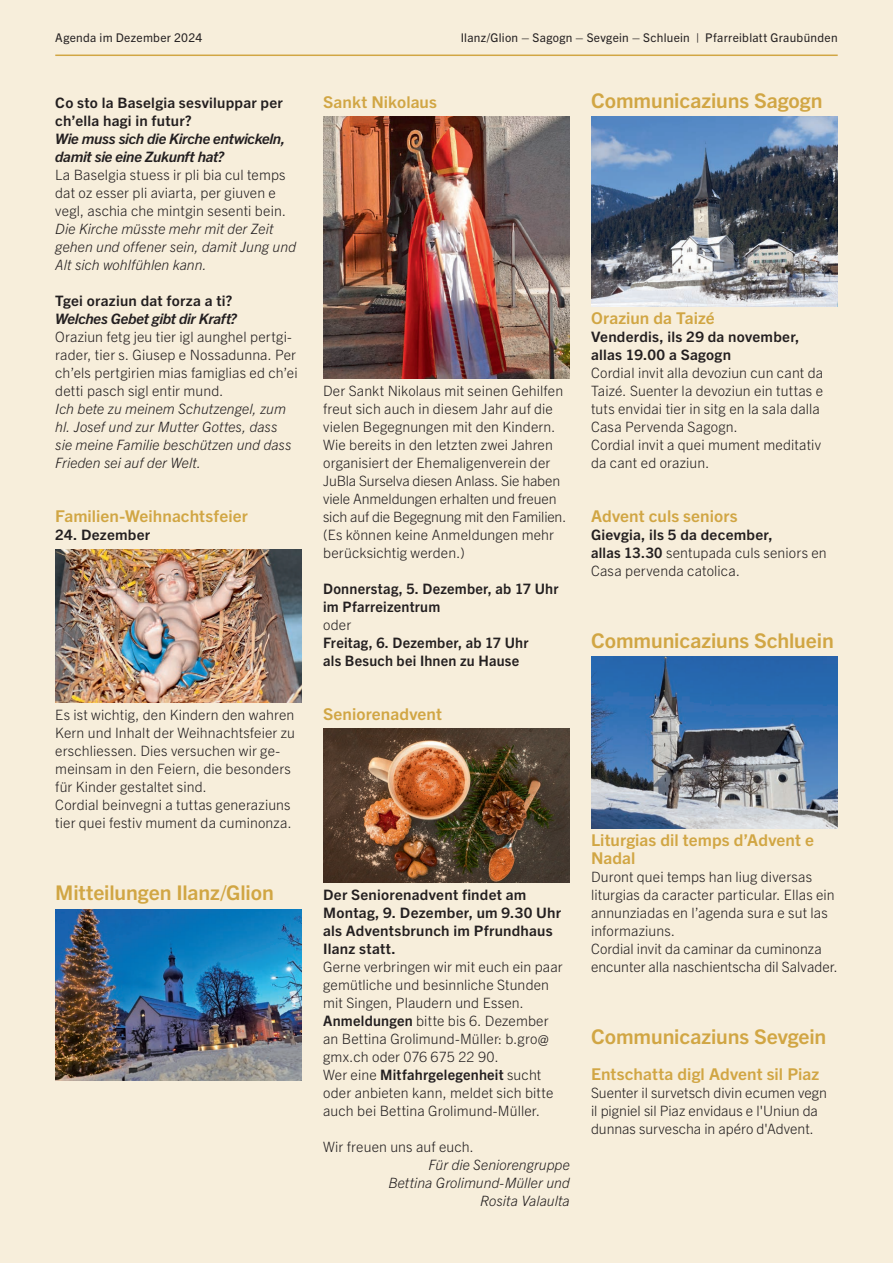
<style>
.page{position:relative;width:893px;height:1263px;background:#f7eedb}
.page>*{position:absolute;margin:0;border:0;box-sizing:border-box;transform-origin:0 0}
.t1{font:700 20.25px "Trade Gothic Next LT Pro";letter-spacing:-.005em;color:#d1a644;scale:1.05 1}
.t2{font:700 16.35px/18px "Trade Gothic Next LT Pro";letter-spacing:.005em;color:#d1a644;scale:1.05 1}
.t3{font:700 14.4px/18px "Trade Gothic Next LT Pro";letter-spacing:.015em;color:#231f20;scale:1.05 1}
.t4{font:700 14.4px/18px "Trade Gothic Next LT Pro";letter-spacing:.015em;color:#231f20}
.t5{font:italic 700 14.4px/18px "Trade Gothic Next LT Pro";letter-spacing:-.02em;color:#231f20;scale:1.05 1}
.t6{font:300 14.25px/18px "Trade Gothic Next LT Pro";letter-spacing:.005em;color:#231f20}
.t7{font:italic 300 14.25px/18px "Trade Gothic Next LT Pro";color:#231f20}
.t8{font:12px "Trade Gothic Next LT Pro";letter-spacing:.025em;color:#231f20}
.s1{font-weight:700;font-size:14.4px}
.s2{font-weight:300;font-size:14.25px}
</style>
<div class="page">
<hr style="left:55px;top:55px;width:783px;height:1px;background:#d1a644">
<img style="left:55px;top:549px;width:247px;height:153px">
<img style="left:55px;top:909px;width:247px;height:171px">
<img style="left:323px;top:117px;width:247px;height:261px">
<img style="left:323px;top:729px;width:247px;height:153px">
<img style="left:591px;top:117px;width:247px;height:189px">
<img style="left:591px;top:657px;width:247px;height:171px">
<p class="t8" style="left:55px;top:30px;width:148px">Agenda im Dezember 2024</p>
<p class="t8" style="left:461px;top:30px;width:379px">Ilanz/Glion – Sagogn – Sevgein – Schluein | Pfarreiblatt Graubünden</p>
<p class="t3" style="left:55px;top:93px;width:218px">Co sto la Baselgia sesviluppar per ch’ella hagi in futur?</p>
<p class="t5" style="left:55px;top:129px;width:221px">Wie muss sich die Kirche entwickeln, damit sie eine Zukunft hat?</p>
<p class="t6" style="left:55px;top:165px;width:232px">La Baselgia stuess ir pli bia cul temps dat oz esser pli aviarta, per giuven e vegl, aschia che mintgin sesenti bein.</p>
<p class="t7" style="left:55px;top:219px;width:242px">Die Kirche müsste mehr mit der Zeit gehen und offener sein, damit Jung und<br>Alt sich wohlfühlen kann.</p>
<p class="t3" style="left:55px;top:291px;width:170px">Tgei oraziun dat forza a ti?</p>
<p class="t5" style="left:55px;top:309px;width:174px">Welches Gebet gibt dir Kraft?</p>
<p class="t6" style="left:55px;top:327px;width:244px">Oraziun fetg jeu tier igl aunghel pertgi&shy;rader, tier s. Giusep e Nossadunna. Per ch’els pertgirien mias famiglias ed ch’ei detti pasch sigl entir mund.</p>
<p class="t7" style="left:55px;top:399px;width:238px">Ich bete zu meinem Schutzengel, zum hl. Josef und zur Mutter Gottes, dass sie meine Familie beschützen und dass Frieden sei auf der Welt.</p>
<p class="t2" style="left:55px;top:506px;width:185px">Familien-Weihnachtsfeier</p>
<p class="t3" style="left:55px;top:525px;width:92px">24. Dezember</p>
<p class="t6" style="left:55px;top:705px;width:241px">Es ist wichtig, den Kindern den wahren Kern und Inhalt der Weihnachtsfeier zu erschliessen. Dies versuchen wir ge&shy;meinsam in den Feiern, die besonders für Kinder gestaltet sind.<br>Cordial beinvegni a tuttas generaziuns tier quei festiv mument da cuminonza.</p>
<h1 class="t1" style="left:55px;top:879px;width:210px">Mitteilungen Ilanz/Glion</h1>
<p class="t2" style="left:323px;top:92px;width:110px">Sankt Nikolaus</p>
<h1 class="t1" style="left:591px;top:87px;width:222px">Communicaziuns Sagogn</h1>
<p class="t6" style="left:323px;top:381px;width:245px">Der Sankt Nikolaus mit seinen Gehilfen freut sich auch in diesem Jahr auf die vielen Begegnungen mit den Kindern.<br>Wie bereits in den letzten zwei Jahren organisiert der Ehemaligenverein der JuBla Surselva diesen Anlass. Sie haben viele Anmeldungen erhalten und freuen sich auf die Begegnung mit den Familien. (Es können keine Anmeldungen mehr berücksichtig werden.)</p>
<p class="t4" style="left:323px;top:579px;width:237px">Donnerstag, 5. Dezember, ab 17 Uhr im Pfarreizentrum</p>
<p class="t6" style="left:323px;top:615px;width:30px">oder</p>
<p class="t4" style="left:323px;top:633px;width:207px">Freitag, 6. Dezember, ab 17 Uhr als Besuch bei Ihnen zu Hause</p>
<p class="t2" style="left:323px;top:704px;width:115px">Seniorenadvent</p>
<p class="t2" style="left:591px;top:308px;width:119px">Oraziun da Taizé</p>
<p class="t3" style="left:591px;top:327px;width:200px">Venderdis, ils 29 da november, allas 19.00 a Sagogn</p>
<p class="t6" style="left:591px;top:363px;width:234px">Cordial invit alla devoziun cun cant da<br>Taizé. Suenter la devoziun ein tuttas e tuts envidai tier in sitg en la sala dalla<br>Casa Pervenda Sagogn.<br>Cordial invit a quei mument meditativ da cant ed oraziun.</p>
<p class="t2" style="left:591px;top:506px;width:141px">Advent culs seniors</p>
<p class="t3" style="left:591px;top:525px;width:174px">Gievgia, ils 5 da december,</p>
<p class="t6" style="left:591px;top:543px;width:237px"><span class="s1">allas 13.30</span> sentupada culs seniors en<br>Casa pervenda catolica.</p>
<h1 class="t1" style="left:591px;top:627px;width:233px">Communicaziuns Schluein</h1>
<p class="t3" style="left:323px;top:885px;width:228px">Der Seniorenadvent findet am<br>Montag, 9. Dezember, um 9.30 Uhr als Adventsbrunch im Pfrundhaus<br>Ilanz statt.</p>
<p class="t6" style="left:323px;top:957px;width:241px">Gerne verbringen wir mit euch ein paar gemütliche und besinnliche Stunden mit Singen, Plaudern und Essen.<br><span class="s1">Anmeldungen</span> bitte bis 6. Dezember an Bettina Grolimund-Müller: b.gro@ gmx.ch oder 076 675 22 90.</p>
<p class="t4" style="left:323px;top:1065px;width:220px"><span class="s2">Wer eine</span> Mitfahrgelegenheit <span class="s2">sucht</span></p>
<p class="t6" style="left:323px;top:1083px;width:232px">oder anbieten kann, meldet sich bitte auch bei Bettina Grolimund-Müller.</p>
<p class="t6" style="left:323px;top:1137px;width:152px">Wir freuen uns auf euch.</p>
<p class="t7" style="left:388px;top:1155px;width:183px;text-align:right">Für die Seniorengruppe<br>Bettina Grolimund-Müller und<br>Rosita Valaulta</p>
<p class="t2" style="left:591px;top:830px;width:214px">Liturgias dil temps d’Advent e<br>Nadal</p>
<p class="t6" style="left:591px;top:867px;width:248px">Duront quei temps han liug diversas liturgias da caracter particular. Ellas ein annunziadas en l’agenda sura e sut las informaziuns.<br>Cordial invit da caminar da cuminonza encunter alla naschientscha dil Salvader.</p>
<h1 class="t1" style="left:591px;top:1023px;width:226px">Communicaziuns Sevgein</h1>
<p class="t2" style="left:591px;top:1064px;width:219px">Entschatta digl Advent sil Piaz</p>
<p class="t6" style="left:591px;top:1083px;width:237px">Suenter il survetsch divin ecumen vegn il pigniel sil Piaz envidaus e l'Uniun da dunnas survescha in apéro d'Advent.</p>
</div>
